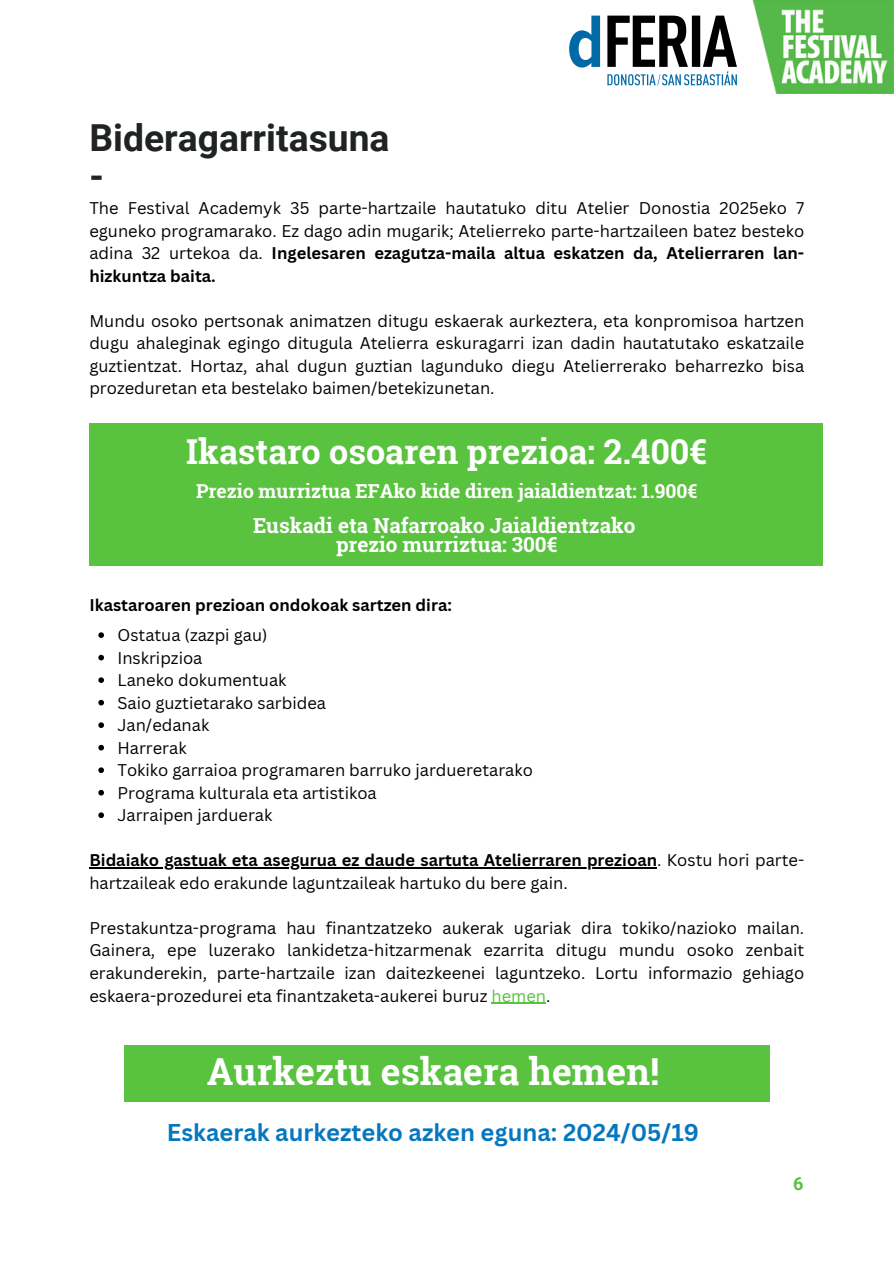
<style>
.page{position:relative;width:894px;height:1264px;background:#fff}
.page>*{position:absolute;margin:0;border:0;box-sizing:border-box;transform-origin:0 0}
.t1{font:700 37.2px "Roboto Slab";color:#fff}
.t2{font:700 37.2px/37.2px "Roboto";color:#1f2322}
.t3{font:700 34.2px "Roboto Slab";color:#fff}
.t4{font:700 23.7px "Canva Sans";color:#0677bf}
.t5{font:700 20.7px/19.2px "Roboto Slab";color:#fff;text-align:center}
.t6{font:700 19.2px "Roboto Slab";color:#fff}
.t7{font:700 18px "Roboto";color:#59c23f}
.t8{font:16.5px/22.5px "Canva Sans";color:#000;text-align:justify}
.t9{font:700 16.5px "Canva Sans";color:#000}
.s1{font-weight:700}
.s2{color:#59c23f}
</style>
<div class="page">
<div style="left:89px;top:423px;width:733px;height:142px;background:#59c23f"></div>
<svg style="left:98px;top:632px;width:6px;height:6px"></svg>
<svg style="left:98px;top:655px;width:6px;height:5px"></svg>
<svg style="left:98px;top:677px;width:6px;height:6px"></svg>
<svg style="left:98px;top:700px;width:6px;height:5px"></svg>
<svg style="left:98px;top:722px;width:6px;height:6px"></svg>
<svg style="left:98px;top:745px;width:6px;height:5px"></svg>
<svg style="left:98px;top:767px;width:6px;height:6px"></svg>
<svg style="left:98px;top:790px;width:6px;height:5px"></svg>
<svg style="left:98px;top:812px;width:6px;height:6px"></svg>
<hr style="left:89px;top:867px;width:568px;height:1px;background:#000">
<hr style="left:491px;top:1002px;width:55px;height:1px;background:#59c23f">
<div style="left:124px;top:1044px;width:645px;height:57px;background:#59c23f"></div>
<img style="left:752px;top:0;width:141px;height:93px">
<svg style="left:569px;top:16px;width:31px;height:52px"></svg>
<svg style="left:607px;top:16px;width:129px;height:69px"></svg>
<h1 class="t2" style="left:89px;top:120px;width:301px">Bideragarritasuna -</h1>
<p class="t8" style="left:89px;top:196px;width:716px">The Festival Academyk 35 parte-hartzaile hautatuko ditu Atelier Donostia 2025eko 7 eguneko programarako. Ez dago adin mugarik; Atelierreko parte-hartzaileen batez besteko adina 32 urtekoa da. <span class="s1">Ingelesaren ezagutza-maila altua eskatzen da, Atelierraren lan&shy;hizkuntza baita.</span></p>
<p class="t8" style="left:89px;top:309px;width:716px">Mundu osoko pertsonak animatzen ditugu eskaerak aurkeztera, eta konpromisoa hartzen dugu ahaleginak egingo ditugula Atelierra eskuragarri izan dadin hautatutako eskatzaile guztientzat. Hortaz, ahal dugun guztian lagunduko diegu Atelierrerako beharrezko bisa prozeduretan eta bestelako baimen/betekizunetan.</p>
<h2 class="t3" style="left:186px;top:428px;width:522px">Ikastaro osoaren prezioa: 2.400€</h2>
<p class="t6" style="left:196px;top:478px;width:503px">Prezio murriztua EFAko kide diren jaialdientzat: 1.900€</p>
<p class="t5" style="left:253px;top:515px;width:384px">Euskadi eta Nafarroako Jaialdientzako prezio murriztua: 300€</p>
<p class="t9" style="left:89px;top:593px;width:364px">Ikastaroaren prezioan ondokoak sartzen dira:</p>
<p class="t8" style="left:117px;top:623px;width:417px;text-align:left">Ostatua (zazpi gau)<br>Inskripzioa<br>Laneko dokumentuak<br>Saio guztietarako sarbidea<br>Jan/edanak<br>Harrerak<br>Tokiko garraioa programaren barruko jardueretarako<br>Programa kulturala eta artistikoa<br>Jarraipen jarduerak</p>
<p class="t8" style="left:89px;top:848px;width:716px"><span class="s1">Bidaiako gastuak eta asegurua ez daude sartuta Atelierraren prezioan</span>. Kostu hori parte&shy;hartzaileak edo erakunde laguntzaileak hartuko du bere gain.</p>
<p class="t8" style="left:89px;top:916px;width:716px">Prestakuntza-programa hau finantzatzeko aukerak ugariak dira tokiko/nazioko mailan.<br>Gainera, epe luzerako lankidetza-hitzarmenak ezarrita ditugu mundu osoko zenbait erakunderekin, parte-hartzaile izan daitezkeenei laguntzeko. Lortu informazio gehiago eskaera-prozedurei eta finantzaketa-aukerei buruz <span class="s2">hemen</span>.</p>
<h1 class="t1" style="left:207px;top:1046px;width:454px">Aurkeztu eskaera hemen!</h1>
<h3 class="t4" style="left:167px;top:1115px;width:533px">Eskaerak aurkezteko azken eguna: 2024/05/19</h3>
<p class="t7" style="left:792px;top:1173px;width:12px">6</p>
</div>
